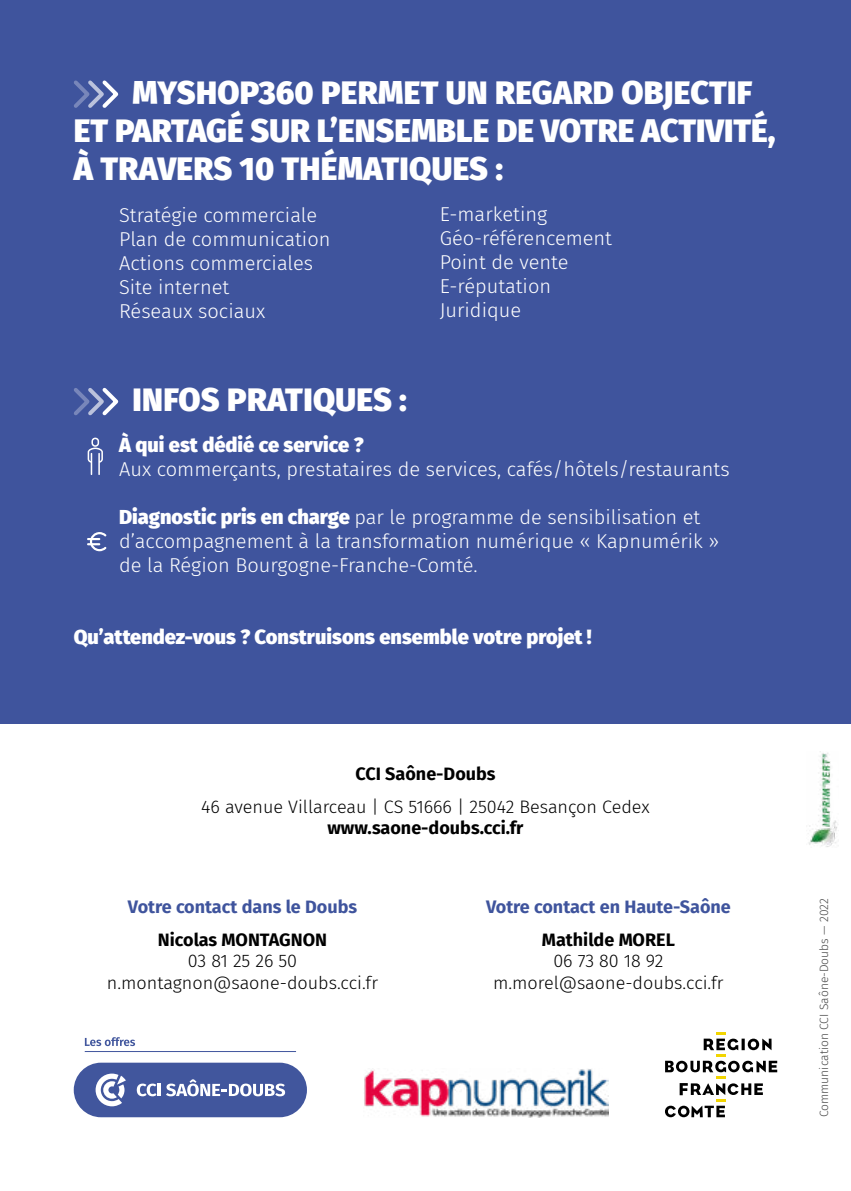
<style>
.page{position:relative;width:851px;height:1191px;background:#fff}
.page>*{position:absolute;margin:0;border:0;box-sizing:border-box;transform-origin:0 0}
.t1{font:900 32px/38.4px "Fira Sans";color:#fff}
.t2{font:300 20px/24px "Fira Sans";color:#fff}
.t3{font:900 20px "Fira Sans";color:#fff}
.t4{font:300 18px/21.6px "Fira Sans";color:#000;text-align:center}
.t5{font:700 18px "Fira Sans";color:#000}
.t6{font:700 18px "Fira Sans";color:#3f549d}
.t7{font:300 12px "Fira Sans";color:#484848}
.s1{font-weight:900}
</style>
<div class="page">
<div style="left:0;top:0;width:850px;height:723px;background:#3f549d"></div>
<svg style="left:74px;top:80px;width:45px;height:28px"></svg>
<svg style="left:74px;top:387px;width:45px;height:29px"></svg>
<svg style="left:87px;top:532px;width:19px;height:19px"></svg>
<svg style="left:88px;top:437px;width:15px;height:38px"></svg>
<img style="left:364px;top:1069px;width:244px;height:48px">
<svg style="left:665px;top:1032px;width:112px;height:85px"></svg>
<div style="left:74px;top:1062px;width:233px;height:55px;background:#41569d;border-radius:27px"></div>
<svg style="left:96px;top:1073px;width:30px;height:33px"></svg>
<svg style="left:137px;top:1083px;width:19px;height:13px"></svg>
<hr style="left:157px;top:1083px;width:4px;height:13px;background:#fff">
<svg style="left:166px;top:1079px;width:119px;height:17px"></svg>
<hr style="left:85px;top:1051px;width:211px;height:1px;background:#41569d">
<svg style="left:85px;top:1037px;width:50px;height:9px"></svg>
<img style="left:808px;top:751px;width:29px;height:96px">
<h1 class="t1" style="left:74px;top:70px;width:702px;text-indent:59px">MYSHOP360 PERMET UN REGARD OBJECTIF<br>ET PARTAGÉ SUR L’ENSEMBLE DE VOTRE ACTIVITÉ,<br>À TRAVERS 10 THÉMATIQUES :</h1>
<p class="t2" style="left:119px;top:202px;width:213px">Stratégie commerciale<br>Plan de communication<br>Actions commerciales<br>Site internet<br>Réseaux sociaux</p>
<p class="t2" style="left:439px;top:202px;width:174px">E-marketing<br>Géo-référencement<br>Point de vente<br>E-réputation<br>Juridique</p>
<h1 class="t1" style="left:132px;top:377px;width:276px">INFOS PRATIQUES :</h1>
<p class="t3" style="left:119px;top:427px;width:246px">À qui est dédié ce service ?</p>
<p class="t2" style="left:119px;top:457px;width:612px">Aux commerçants, prestataires de services, cafés/hôtels/restaurants</p>
<p class="t2" style="left:119px;top:505px;width:602px"><span class="s1">Diagnostic pris en charge</span> par le programme de sensibilisation et d’accompagnement à la transformation numérique « Kapnumérik » de la Région Bourgogne-Franche-Comté.</p>
<p class="t3" style="left:74px;top:619px;width:519px">Qu’attendez-vous ? Construisons ensemble votre projet !</p>
<p class="t5" style="left:355px;top:758px;width:142px">CCI Saône-Doubs</p>
<p class="t4" style="left:201px;top:795px;width:450px">46 avenue Villarceau | CS 51666 | 25042 Besançon Cedex</p>
<p class="t5" style="left:327px;top:812px;width:197px">www.saone-doubs.cci.fr</p>
<p class="t6" style="left:128px;top:891px;width:231px">Votre contact dans le Doubs</p>
<p class="t5" style="left:158px;top:924px;width:171px">Nicolas MONTAGNON</p>
<p class="t4" style="left:107px;top:950px;width:272px">03 81 25 26 50 n.montagnon@saone-doubs.cci.fr</p>
<p class="t6" style="left:486px;top:891px;width:246px">Votre contact en Haute-Saône</p>
<p class="t5" style="left:542px;top:924px;width:134px">Mathilde MOREL</p>
<p class="t4" style="left:493px;top:950px;width:232px">06 73 80 18 92 m.morel@saone-doubs.cci.fr</p>
<p class="t7" style="left:815px;top:1117px;width:220px;rotate:-90deg">Communication CCI Saône-Doubs — 2022</p>
</div>
